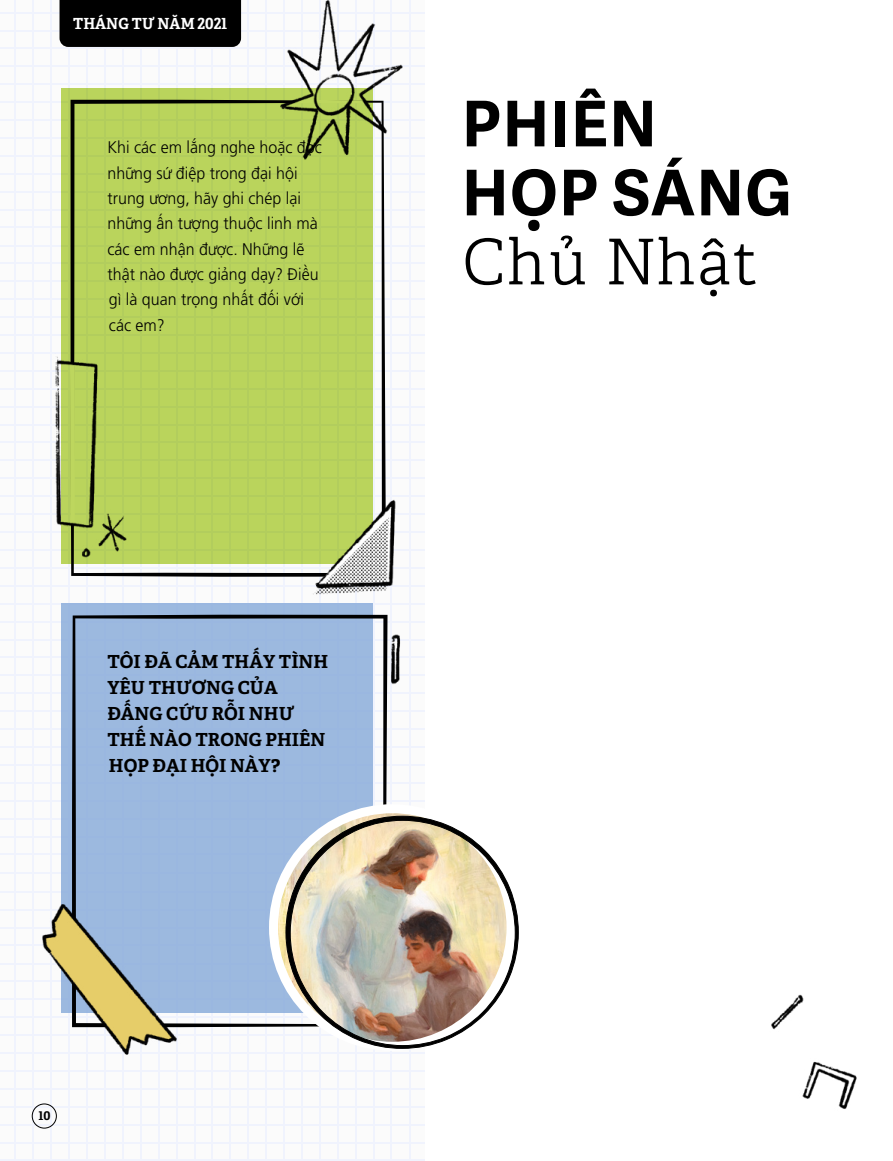
<style>
.page{position:relative;width:893px;height:1161px;background:#fff}
.page>*{position:absolute;margin:0;border:0;box-sizing:border-box;transform-origin:0 0}
.t1{font:700 63px/69px "Helamlds Lat";letter-spacing:.025em;color:#000}
.t2{font:300 63px "Helam Slablds Lat";letter-spacing:.025em;color:#000}
.t3{font:700 18px/26px "Helam Slablds Lat";color:#000}
.t4{font:300 16.8px/25.3px "Frutigerlds Lat";color:#000;scale:.95 1}
.t5{font:700 15.3px "Helam Slablds Lat";color:#fff;scale:.95 1}
.t6{font:700 12px "Helam Slablds Lat";color:#000}
</style>
<div class="page">
<svg style="left:0;top:0;width:425px;height:882px"></svg>
<hr style="left:0;top:871px;width:425px;height:2px;background:#c6d3fa">
<hr style="left:0;top:853px;width:425px;height:2px;background:#c6d3fa">
<hr style="left:0;top:836px;width:425px;height:1px;background:#c6d3fa">
<hr style="left:0;top:818px;width:425px;height:2px;background:#c6d3fa">
<hr style="left:0;top:800px;width:425px;height:1px;background:#c6d3fa">
<hr style="left:0;top:782px;width:425px;height:2px;background:#c6d3fa">
<hr style="left:0;top:764px;width:425px;height:2px;background:#c6d3fa">
<hr style="left:0;top:746px;width:425px;height:2px;background:#c6d3fa">
<hr style="left:0;top:728px;width:425px;height:2px;background:#c6d3fa">
<hr style="left:0;top:710px;width:425px;height:2px;background:#c6d3fa">
<hr style="left:0;top:692px;width:425px;height:2px;background:#c6d3fa">
<hr style="left:0;top:674px;width:425px;height:2px;background:#c6d3fa">
<hr style="left:0;top:656px;width:425px;height:2px;background:#c6d3fa">
<hr style="left:0;top:639px;width:425px;height:1px;background:#c6d3fa">
<hr style="left:0;top:621px;width:425px;height:1px;background:#c6d3fa">
<hr style="left:0;top:603px;width:425px;height:2px;background:#c6d3fa">
<hr style="left:0;top:585px;width:425px;height:2px;background:#c6d3fa">
<hr style="left:0;top:567px;width:425px;height:2px;background:#c6d3fa">
<hr style="left:0;top:549px;width:425px;height:2px;background:#c6d3fa">
<hr style="left:0;top:531px;width:425px;height:2px;background:#c6d3fa">
<hr style="left:0;top:513px;width:425px;height:2px;background:#c6d3fa">
<hr style="left:0;top:495px;width:425px;height:2px;background:#c6d3fa">
<hr style="left:0;top:477px;width:425px;height:2px;background:#c6d3fa">
<hr style="left:0;top:459px;width:425px;height:2px;background:#c6d3fa">
<hr style="left:0;top:441px;width:425px;height:2px;background:#c6d3fa">
<hr style="left:0;top:424px;width:425px;height:1px;background:#c6d3fa">
<hr style="left:0;top:406px;width:425px;height:2px;background:#c6d3fa">
<hr style="left:0;top:388px;width:425px;height:2px;background:#c6d3fa">
<hr style="left:0;top:370px;width:425px;height:2px;background:#c6d3fa">
<hr style="left:0;top:352px;width:425px;height:2px;background:#c6d3fa">
<hr style="left:0;top:334px;width:425px;height:2px;background:#c6d3fa">
<hr style="left:0;top:316px;width:425px;height:2px;background:#c6d3fa">
<hr style="left:0;top:298px;width:425px;height:2px;background:#c6d3fa">
<hr style="left:0;top:280px;width:425px;height:2px;background:#c6d3fa">
<hr style="left:0;top:262px;width:425px;height:2px;background:#c6d3fa">
<hr style="left:0;top:245px;width:425px;height:1px;background:#c6d3fa">
<hr style="left:0;top:227px;width:425px;height:1px;background:#c6d3fa">
<hr style="left:0;top:209px;width:425px;height:1px;background:#c6d3fa">
<hr style="left:0;top:191px;width:425px;height:2px;background:#c6d3fa">
<hr style="left:0;top:173px;width:425px;height:2px;background:#c6d3fa">
<hr style="left:0;top:155px;width:425px;height:2px;background:#c6d3fa">
<hr style="left:0;top:137px;width:425px;height:2px;background:#c6d3fa">
<hr style="left:0;top:119px;width:425px;height:2px;background:#c6d3fa">
<hr style="left:0;top:101px;width:425px;height:2px;background:#c6d3fa">
<hr style="left:0;top:83px;width:425px;height:2px;background:#c6d3fa">
<hr style="left:0;top:66px;width:425px;height:1px;background:#c6d3fa">
<hr style="left:0;top:47px;width:425px;height:2px;background:#c6d3fa">
<hr style="left:0;top:30px;width:425px;height:1px;background:#c6d3fa">
<hr style="left:0;top:12px;width:425px;height:2px;background:#c6d3fa">
<hr style="left:409px;top:0;width:1px;height:882px;background:#c6d3fa">
<hr style="left:391px;top:0;width:1px;height:882px;background:#c6d3fa">
<hr style="left:50px;top:0;width:2px;height:882px;background:#c6d3fa">
<hr style="left:32px;top:0;width:2px;height:882px;background:#c6d3fa">
<hr style="left:15px;top:0;width:1px;height:882px;background:#c6d3fa">
<div style="left:0;top:882px;width:425px;height:279px;background:#fbfbfb"></div>
<hr style="left:0;top:1159px;width:425px;height:2px;background:#c6d3fa">
<hr style="left:0;top:1141px;width:425px;height:2px;background:#c6d3fa">
<hr style="left:0;top:1123px;width:425px;height:2px;background:#c6d3fa">
<hr style="left:0;top:1106px;width:425px;height:1px;background:#c6d3fa">
<hr style="left:0;top:1088px;width:425px;height:2px;background:#c6d3fa">
<hr style="left:0;top:1070px;width:425px;height:2px;background:#c6d3fa">
<hr style="left:0;top:1052px;width:425px;height:2px;background:#c6d3fa">
<hr style="left:0;top:1034px;width:425px;height:2px;background:#c6d3fa">
<hr style="left:0;top:1016px;width:425px;height:2px;background:#c6d3fa">
<hr style="left:0;top:998px;width:425px;height:2px;background:#c6d3fa">
<hr style="left:0;top:980px;width:425px;height:2px;background:#c6d3fa">
<hr style="left:0;top:962px;width:425px;height:2px;background:#c6d3fa">
<hr style="left:0;top:944px;width:425px;height:2px;background:#c6d3fa">
<hr style="left:0;top:927px;width:425px;height:1px;background:#c6d3fa">
<hr style="left:0;top:909px;width:425px;height:2px;background:#c6d3fa">
<hr style="left:0;top:891px;width:425px;height:1px;background:#c6d3fa">
<hr style="left:409px;top:882px;width:1px;height:279px;background:#c6d3fa">
<hr style="left:391px;top:882px;width:1px;height:279px;background:#c6d3fa">
<hr style="left:373px;top:882px;width:1px;height:279px;background:#c6d3fa">
<hr style="left:355px;top:882px;width:2px;height:279px;background:#c6d3fa">
<hr style="left:337px;top:882px;width:2px;height:279px;background:#c6d3fa">
<hr style="left:319px;top:882px;width:2px;height:279px;background:#c6d3fa">
<hr style="left:301px;top:882px;width:2px;height:279px;background:#c6d3fa">
<hr style="left:283px;top:882px;width:2px;height:279px;background:#c6d3fa">
<hr style="left:265px;top:882px;width:2px;height:279px;background:#c6d3fa">
<hr style="left:247px;top:882px;width:2px;height:279px;background:#c6d3fa">
<hr style="left:229px;top:882px;width:2px;height:279px;background:#c6d3fa">
<hr style="left:211px;top:882px;width:2px;height:279px;background:#c6d3fa">
<hr style="left:194px;top:882px;width:1px;height:279px;background:#c6d3fa">
<hr style="left:176px;top:882px;width:2px;height:279px;background:#c6d3fa">
<hr style="left:158px;top:882px;width:2px;height:279px;background:#c6d3fa">
<hr style="left:140px;top:882px;width:2px;height:279px;background:#c6d3fa">
<hr style="left:122px;top:882px;width:2px;height:279px;background:#c6d3fa">
<hr style="left:104px;top:882px;width:2px;height:279px;background:#c6d3fa">
<hr style="left:86px;top:882px;width:2px;height:279px;background:#c6d3fa">
<hr style="left:68px;top:882px;width:2px;height:279px;background:#c6d3fa">
<hr style="left:50px;top:882px;width:2px;height:279px;background:#c6d3fa">
<hr style="left:32px;top:882px;width:2px;height:279px;background:#c6d3fa">
<hr style="left:15px;top:882px;width:1px;height:279px;background:#c6d3fa">
<div style="left:72px;top:701px;width:315px;height:326px;background:#9cb9df"></div>
<img style="left:275px;top:809px;width:136px;height:237px">
<div style="left:269px;top:804px;width:246px;height:247px;border:9px solid #fff;border-radius:50%"></div>
<img style="left:285px;top:815px;width:234px;height:234px">
<img style="left:26px;top:805px;width:200px;height:277px">
<img style="left:6px;top:0;width:419px;height:701px">
<img style="left:771px;top:994px;width:86px;height:115px">
<div style="left:32px;top:1103px;width:25px;height:25px;border:1px solid #000;border-radius:50%"></div>
<div style="left:60px;top:0;width:181px;height:47px;background:#000"></div>
<p class="t5" style="left:73px;top:11px;width:164px">THÁNG TƯ NĂM 2021</p>
<p class="t4" style="left:107px;top:135px;width:227px">Khi các em lắng nghe hoặc đọc những sứ điệp trong đại hội trung ương, hãy ghi chép lại những ấn tượng thuộc linh mà các em nhận được. Những lẽ thật nào được giảng dạy? Điều gì là quan trọng nhất đối với các em?</p>
<p class="t3" style="left:107px;top:648px;width:222px">TÔI ĐÃ CẢM THẤY TÌNH<br>YÊU THƯƠNG CỦA<br>ĐẤNG CỨU RỖI NHƯ<br>THẾ NÀO TRONG PHIÊN<br>HỌP ĐẠI HỘI NÀY?</p>
<p class="t6" style="left:39px;top:1105px;width:13px">10</p>
<h1 class="t1" style="left:462px;top:89px;width:331px">PHIÊN<br>HỌP SÁNG</h1>
<h1 class="t2" style="left:462px;top:213px;width:297px">Chủ Nhật</h1>
</div>
